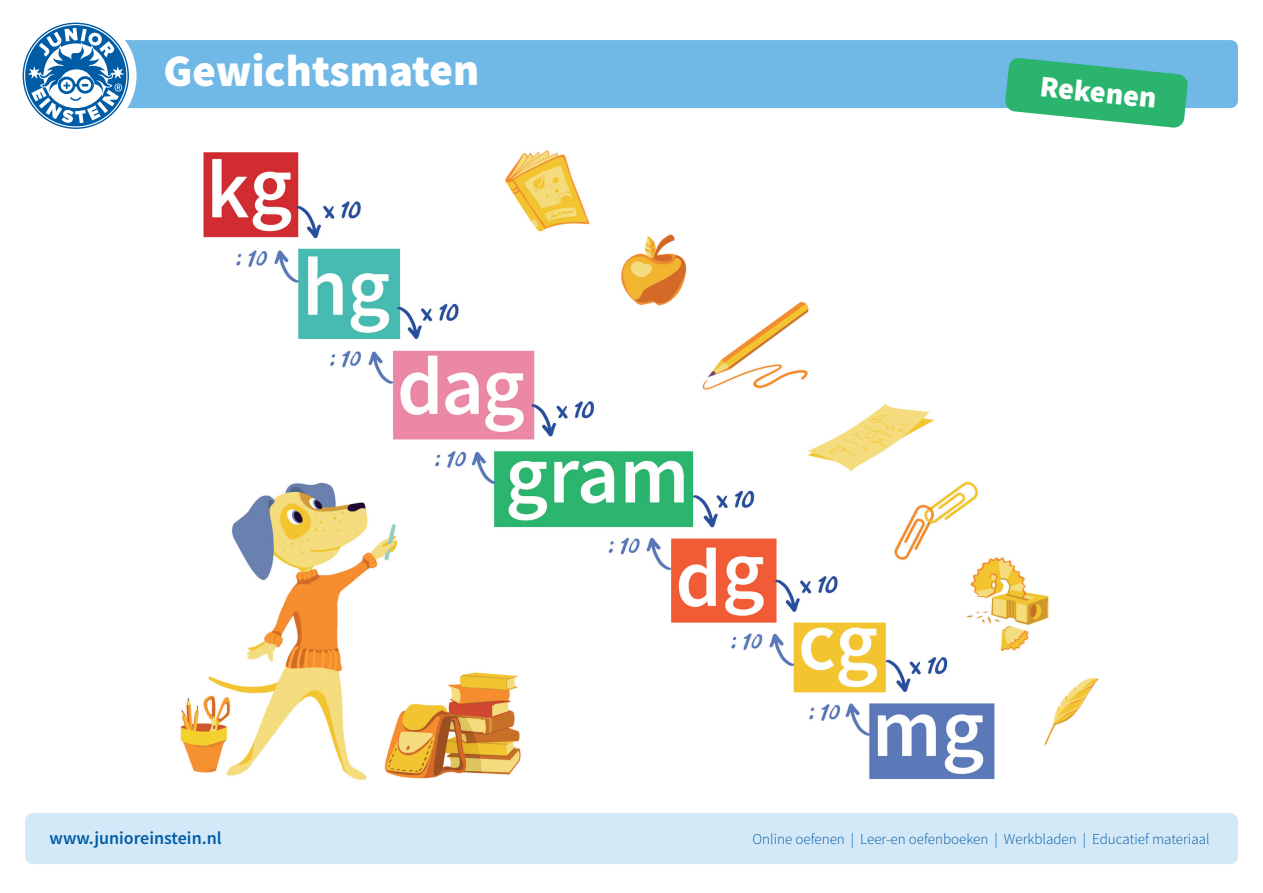
<style>
.page{position:relative;width:1263px;height:893px;background:#fff}
.page>*{position:absolute;margin:0;border:0;box-sizing:border-box;transform-origin:0 0}
.t1{font:900 45px "Source Sans Pro";letter-spacing:-.005em;color:#fff}
.t2{font:900 30px "Source Sans Pro";color:#fff}
.t3{font:600 18px "Source Sans Pro";color:#015ca6}
.t4{font:300 15px "Source Sans Pro";color:#015ca6}
</style>
<div class="page">
<img style="left:180px;top:150px;width:919px;height:630px">
<div style="left:40px;top:40px;width:1198px;height:68px;background:#70b8e6;border-radius:7px"></div>
<div style="left:15px;top:15px;width:122px;height:122px;background:#fff;border-radius:50%"></div>
<svg style="left:1005px;top:58px;width:183px;height:70px"></svg>
<svg style="left:23px;top:23px;width:106px;height:106px"></svg>
<div style="left:25px;top:813px;width:1213px;height:51px;background:#d4e9f7;border-radius:7px"></div>
<h1 class="t1" style="left:163px;top:40px;width:317px">Gewichtsmaten</h1>
<h2 class="t2" style="left:1042px;top:65px;width:118px;rotate:6deg">Rekenen</h2>
<p class="t3" style="left:50px;top:826px;width:174px">www.junioreinstein.nl</p>
<p class="t4" style="left:752px;top:830px;width:459px">Online oefenen | Leer-en oefenboeken | Werkbladen | Educatief materiaal</p>
</div>
